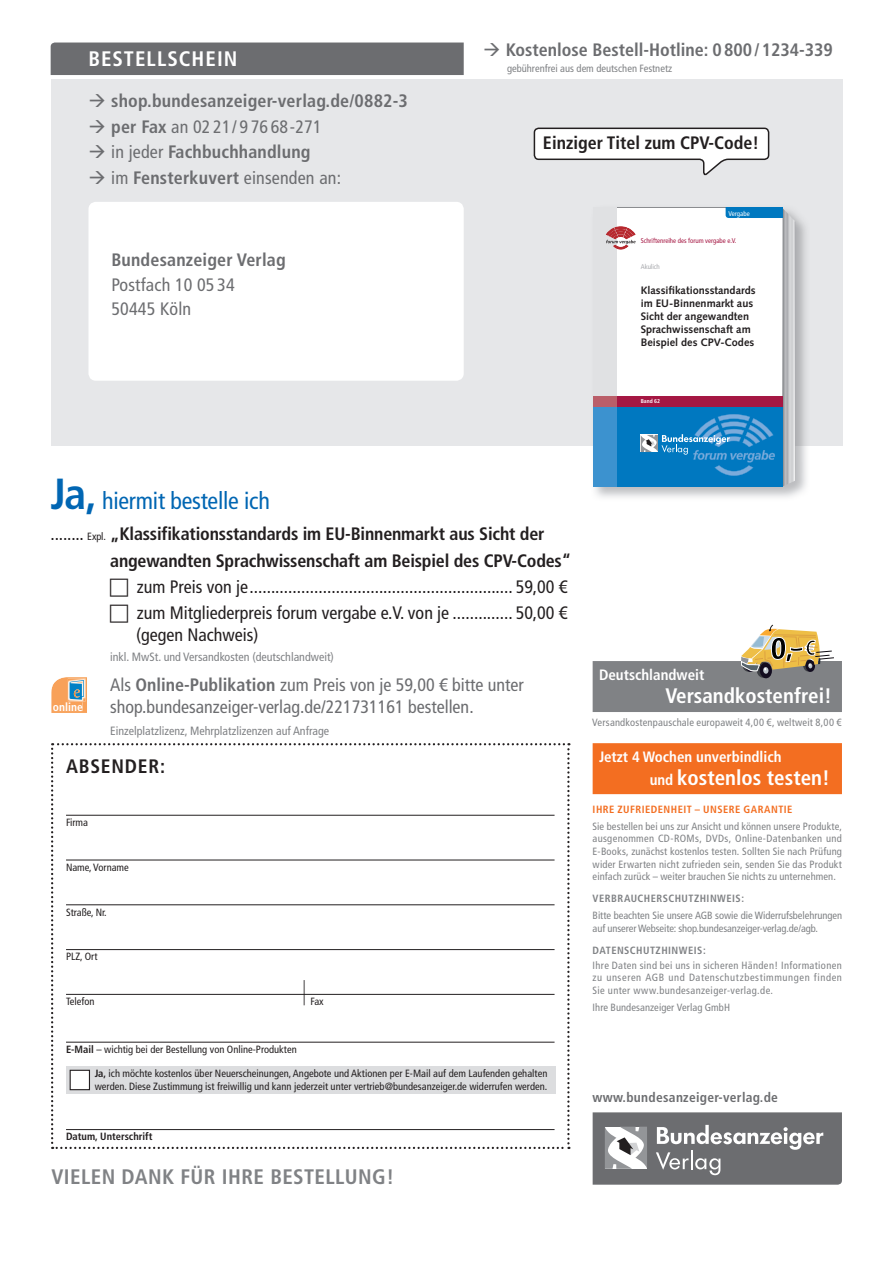
<style>
.page{position:relative;width:893px;height:1263px;background:#fff}
.page>*{position:absolute;margin:0;border:0;box-sizing:border-box;transform-origin:0 0}
.t1{font:condensed 25.2px "Frutiger";color:#231f20;scale:.42 1}
.t2{font:condensed 24px "Frutiger";letter-spacing:-.01em;color:#0166b3}
.t3{font:700 condensed 21px "Frutiger";color:#fff}
.t4{font:700 condensed 21px "Frutiger";letter-spacing:.02em;color:#808285}
.t5{font:700 condensed 21px "Frutiger";letter-spacing:.05em;color:#fff}
.t6{font:700 condensed 19.5px "Frutiger";letter-spacing:.04em;color:#231f20}
.t7{font:700 condensed 18px "Frutiger";letter-spacing:-.01em;color:#231f20}
.t8{font:condensed 18px "Frutiger";color:#231f20}
.t9{font:condensed 18px/24.6px "Frutiger LT";color:#6c6d70}
.t10{font:700 condensed 18px "Frutiger LT";letter-spacing:.01em;color:#6c6d70}
.t11{font:condensed 18px "Frutiger";color:#6c6d70}
.t12{font:700 condensed 18px "Frutiger";color:#6c6d70}
.t13{font:condensed 18px "Frutiger LT";color:#231f20}
.t14{font:700 condensed 15px "Frutiger";color:#fff}
.t15{font:700 condensed 13.5px "Frutiger";letter-spacing:.02em;color:#6c6d70}
.t16{font:condensed 12px "Frutiger LT";color:#808285}
.t17{font:condensed 12px "Frutiger";color:#808285}
.t18{font:700 condensed 11.55px "Frutiger";color:#fff}
.t19{font:700 10.95px/13px "Syntax";color:#231f20}
.t20{font:condensed 10.5px/12.6px "Frutiger";color:#808285;text-align:justify}
.t21{font:condensed 10.5px/13.5px "Frutiger LT";color:#231f20}
.t22{font:condensed 10.5px "Frutiger";color:#231f20}
.t23{font:condensed 10.5px "Frutiger LT";letter-spacing:.015em;color:#808285}
.t24{font:700 condensed 10.5px "Frutiger";letter-spacing:.045em;color:#808285}
.t25{font:700 condensed 10.5px "Frutiger";letter-spacing:.045em;color:#f36e21}
.t26{font:700 condensed 10.5px "Frutiger";color:#231f20}
.t27{font:condensed 6.9px "Frutiger";letter-spacing:-.005em;color:#a51743}
.t28{font:condensed 6.9px "Frutiger";letter-spacing:-.01em;color:#a8a9ad}
.t29{font:condensed 6.9px "Frutiger";color:#fff}
.t30{font:700 condensed 5.7px "Frutiger";color:#fff}
.s1{font-weight:700}
.s2{font-weight:400}
.s3{font-weight:700;font-size:43.5px}
.s4{font-weight:400;font-size:10.5px}
.s5{font-family:"Frutiger LT"}
.s6{font-size:15px}
</style>
<div class="page">
<div style="left:51px;top:79px;width:791px;height:366px;background:#e6e7e9"></div>
<div style="left:91px;top:205px;width:370px;height:173px;background:#fff;border-radius:4px"></div>
<div style="left:88px;top:202px;width:376px;height:179px;border:6px solid #fff;border-radius:4px"></div>
<svg style="left:51px;top:677px;width:36px;height:36px"></svg>
<div style="left:53px;top:702px;width:29px;height:9px;background:#f8a159"></div>
<div style="left:51px;top:43px;width:413px;height:32px;background:#6c6d70"></div>
<div style="left:593px;top:743px;width:249px;height:51px;background:#f36e21"></div>
<svg style="left:593px;top:1112px;width:249px;height:73px;background:#828386"></svg>
<div style="left:593px;top:661px;width:249px;height:51px;background:#808285"></div>
<svg style="left:741px;top:625px;width:93px;height:53px"></svg>
<svg style="left:51px;top:743px;width:519px;height:406px"></svg>
<div style="left:66px;top:1066px;width:489px;height:28px;background:#dcdddf"></div>
<div style="left:70px;top:1070px;width:19px;height:20px;background:#fff"></div>
<div style="left:70px;top:1070px;width:20px;height:20px;border:1px solid #231f20"></div>
<svg style="left:533px;top:127px;width:237px;height:49px"></svg>
<img style="left:591px;top:207px;width:219px;height:291px">
<div style="left:593px;top:207px;width:189px;height:280px;background:#fff"></div>
<div style="left:594px;top:208px;width:23px;height:188px;background:#e0e1e3"></div>
<svg style="left:606px;top:227px;width:29px;height:22px"></svg>
<div style="left:594px;top:406px;width:188px;height:80px;background:#0078c0"></div>
<div style="left:594px;top:406px;width:23px;height:80px;background:#3c92cf"></div>
<div style="left:617px;top:396px;width:165px;height:10px;background:#a51743"></div>
<div style="left:594px;top:396px;width:23px;height:10px;background:#ba5e69"></div>
<svg style="left:641px;top:208px;width:154px;height:279px"></svg>
<h3 class="t5" style="left:88px;top:47px;width:151px">BESTELLSCHEIN</h3>
<h3 class="t10" style="left:88px;top:90px;width:321px">→ shop.bundesanzeiger-verlag.de/0882-3</h3>
<h3 class="t9" style="left:88px;top:114px;width:235px">→ <span class="s1">per Fax</span> an 02 21/ 9 76 68-271</h3>
<h3 class="t10" style="left:88px;top:141px;width:224px">→ <span class="s2">in jeder</span> Fachbuchhandlung</h3>
<h3 class="t9" style="left:88px;top:165px;width:254px">→ im <span class="s1">Fensterkuvert</span> einsenden an:</h3>
<h3 class="t10" style="left:111px;top:249px;width:176px">Bundesanzeiger Verlag</h3>
<h3 class="t9" style="left:111px;top:272px;width:125px">Postfach 10 05 34<br>50445 Köln</h3>
<h3 class="t12" style="left:483px;top:40px;width:351px">→ Kostenlose Bestell-Hotline: 0 800 / 1234-339</h3>
<p class="t20" style="left:507px;top:62px;width:167px">gebührenfrei aus dem deutschen Festnetz</p>
<h3 class="t7" style="left:543px;top:132px;width:218px">Einziger Titel zum CPV-Code!</h3>
<p class="t29" style="left:728px;top:209px;width:23px">Vergabe</p>
<p class="t27" style="left:641px;top:237px;width:97px">Schriftenreihe des forum vergabe e.V.</p>
<p class="t28" style="left:641px;top:263px;width:20px">Akulich</p>
<p class="t19" style="left:641px;top:284px;width:116px">Klassifikationsstandards im EU-Binnenmarkt aus<br>Sicht der angewandten<br>Sprachwissenschaft am<br>Beispiel des CPV-Codes</p>
<p class="t30" style="left:641px;top:398px;width:21px">Band 62</p>
<h2 class="t2" style="left:51px;top:487px;width:221px"><span class="s3">Ja,</span> hiermit bestelle ich</h2>
<h3 class="t7" style="left:51px;top:523px;width:495px"><span class="s2">........</span> <span class="s4">Expl.</span> „Klassifikationsstandards im EU-Binnenmarkt aus Sicht der</h3>
<h3 class="t7" style="left:110px;top:550px;width:462px">angewandten Sprachwissenschaft am Beispiel des CPV-Codes“</h3>
<h3 class="t8" style="left:137px;top:576px;width:432px">zum Preis von je ............................................................. 59,00 <span class="s5">€</span></h3>
<h3 class="t8" style="left:137px;top:602px;width:432px">zum Mitgliederpreis forum vergabe e.V. von je .............. 50,00 <span class="s5">€</span></h3>
<h3 class="t13" style="left:136px;top:624px;width:124px">(gegen Nachweis)</h3>
<p class="t17" style="left:110px;top:650px;width:225px">inkl. MwSt. und Versandkosten (deutschlandweit)</p>
<p class="t18" style="left:53px;top:700px;width:31px">online</p>
<h3 class="t11" style="left:110px;top:675px;width:415px">Als <span class="s1">Online-Publikation</span> zum Preis von je 59,00 <span class="s5">€ bitte unter</span></h3>
<h3 class="t9" style="left:110px;top:695px;width:365px">shop.bundesanzeiger-verlag.de/221731161 bestellen.</h3>
<p class="t16" style="left:110px;top:723px;width:221px">Einzelplatzlizenz, Mehrplatzlizenzen auf Anfrage</p>
<h3 class="t6" style="left:66px;top:754px;width:101px">ABSENDER:</h3>
<p class="t22" style="left:66px;top:816px;width:23px">Firma</p>
<p class="t22" style="left:66px;top:861px;width:64px">Name, Vorname</p>
<p class="t22" style="left:66px;top:906px;width:42px">Straße, Nr.</p>
<p class="t22" style="left:66px;top:951px;width:33px">PLZ, Ort</p>
<p class="t22" style="left:66px;top:995px;width:30px">Telefon</p>
<h1 class="t1" style="left:303px;top:976px;width:7px">|</h1>
<p class="t22" style="left:310px;top:995px;width:15px">Fax</p>
<p class="t22" style="left:66px;top:1043px;width:232px"><span class="s1">E-Mail</span> <span class="s5">–</span> wichtig bei der Bestellung von Online-Produkten</p>
<p class="t21" style="left:95px;top:1066px;width:454px"><span class="s1">Ja,</span> ich möchte kostenlos über Neuerscheinungen, Angebote und Aktionen per E-Mail auf dem Laufenden gehalten werden. Diese Zustimmung ist freiwillig und kann jederzeit unter vertrieb@bundesanzeiger.de widerrufen werden.</p>
<p class="t26" style="left:66px;top:1130px;width:88px">Datum, Unterschrift</p>
<h3 class="t4" style="left:51px;top:1164px;width:344px">VIELEN DANK FÜR IHRE BESTELLUNG!</h3>
<h3 class="t14" style="left:599px;top:666px;width:107px">Deutschlandweit</h3>
<h3 class="t3" style="left:665px;top:683px;width:168px">Versandkostenfrei!</h3>
<p class="t23" style="left:592px;top:716px;width:251px">Versandkostenpauschale europaweit 4,00 €, weltweit 8,00 €</p>
<h3 class="t14" style="left:599px;top:748px;width:184px">Jetzt 4 Wochen unverbindlich</h3>
<h3 class="t3" style="left:650px;top:765px;width:182px"><span class="s6">und</span> kostenlos testen!</h3>
<p class="t25" style="left:593px;top:803px;width:201px">IHRE ZUFRIEDENHEIT – UNSERE GARANTIE</p>
<p class="t20" style="left:593px;top:820px;width:251px">Sie bestellen bei uns zur Ansicht und können unsere Produkte, ausgenommen CD-ROMs, DVDs, Online-Datenbanken und E-Books, zunächst kostenlos testen. Sollten Sie nach Prüfung wider Erwarten nicht zufrieden sein, senden Sie das Produkt einfach zurück – weiter brauchen Sie nichts zu unternehmen.</p>
<p class="t24" style="left:593px;top:892px;width:153px">VERBRAUCHERSCHUTZHINWEIS:</p>
<p class="t20" style="left:593px;top:909px;width:251px">Bitte beachten Sie unsere AGB sowie die Widerrufsbelehrungen auf unserer Webseite: shop.bundesanzeiger-verlag.de/agb.</p>
<p class="t24" style="left:593px;top:944px;width:115px">DATENSCHUTZHINWEIS:</p>
<p class="t20" style="left:593px;top:959px;width:251px">Ihre Daten sind bei uns in sicheren Händen! Informationen zu unseren AGB und Datenschutzbestimmungen finden Sie unter www.bundesanzeiger-verlag.de.</p>
<p class="t20" style="left:593px;top:1001px;width:139px">Ihre Bundesanzeiger Verlag GmbH</p>
<p class="t15" style="left:593px;top:1090px;width:187px">www.bundesanzeiger-verlag.de</p>
</div>
